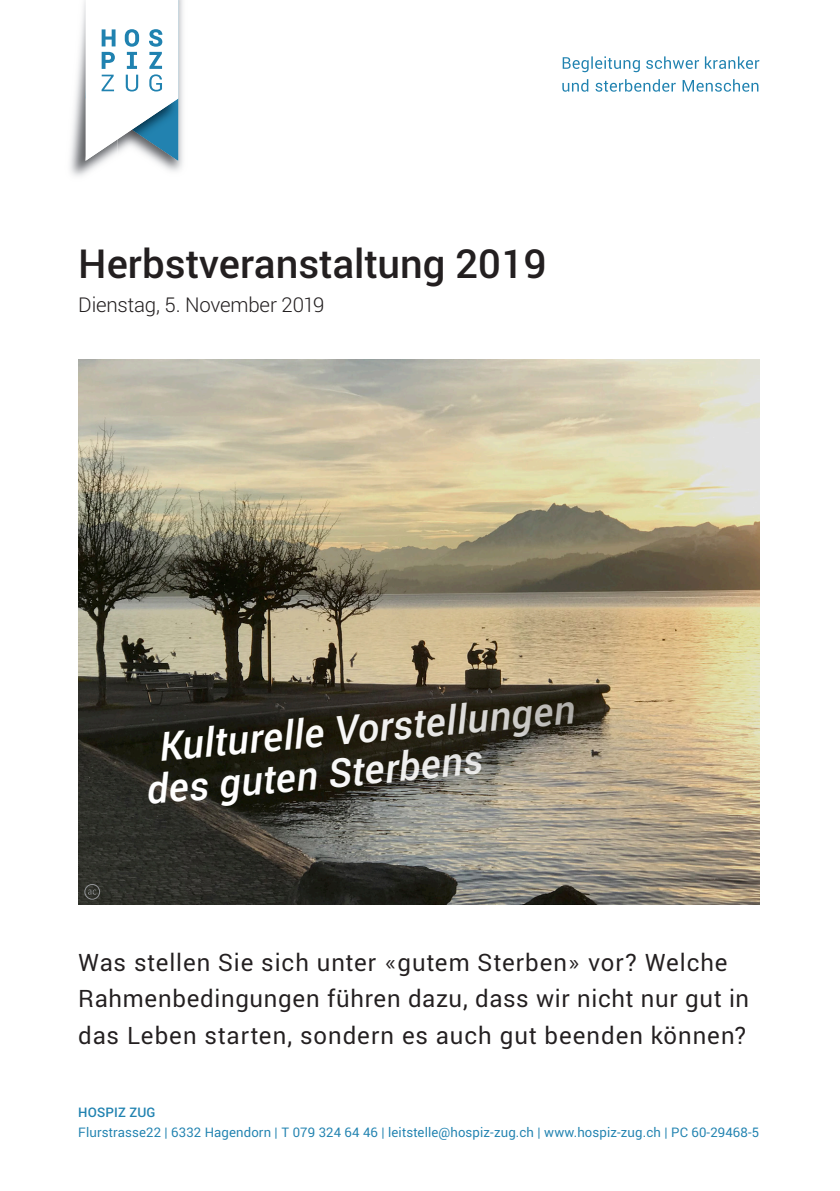
<style>
.page{position:relative;width:840px;height:1191px;background:#fff}
.page>*{position:absolute;margin:0;border:0;box-sizing:border-box;transform-origin:0 0}
.t1{font:italic 500 40px/42.2px "Roboto";color:#fff}
.t2{font:500 40px "Roboto";color:#231f20}
.t3{font:24px/36px "Roboto";letter-spacing:.035em;color:#231f20}
.t4{font:300 20.4px "Roboto";letter-spacing:-.01em;color:#231f20}
.t5{font:13.2px "Roboto";letter-spacing:.01em;color:#2082b0}
.t6{font:500 13.2px "Roboto";letter-spacing:.01em;color:#2082b0}
.s1{font-family:"Barlow"}
</style>
<div class="page">
<img style="left:78px;top:359px;width:681px;height:545px">
<svg style="left:562px;top:79px;width:196px;height:13px"></svg>
<svg style="left:562px;top:56px;width:197px;height:16px"></svg>
<img style="left:70px;top:0;width:111px;height:176px">
<svg style="left:85px;top:0;width:93px;height:161px"></svg>
<div style="left:84px;top:884px;width:16px;height:15px;border:1px solid #939598;border-radius:50%"></div>
<svg style="left:88px;top:889px;width:8px;height:5px"></svg>
<h1 class="t2" style="left:78px;top:236px;width:469px">Herbstveranstaltung 2019</h1>
<p class="t4" style="left:78px;top:290px;width:247px">Dienstag, 5. November 2019</p>
<h1 class="t1" style="left:141px;top:725px;width:435px;text-indent:17px;rotate:-5deg">Kulturelle Vorstellungen des guten Sterbens</h1>
<p class="t3" style="left:78px;top:944px;width:672px">Was stellen Sie sich unter <span class="s1">«</span>gutem Sterben<span class="s1">»</span> vor? Welche<br>Rahmenbedingungen führen dazu, dass wir nicht nur gut in das Leben starten, sondern es auch gut beenden können?</p>
<p class="t6" style="left:78px;top:1103px;width:79px">HOSPIZ ZUG</p>
<p class="t5" style="left:78px;top:1123px;width:682px">Flurstrasse22 | 6332 Hagendorn | T 079 324 64 46 | leitstelle@hospiz-zug.ch | www.hospiz-zug.ch | PC 60-29468-5</p>
</div>
